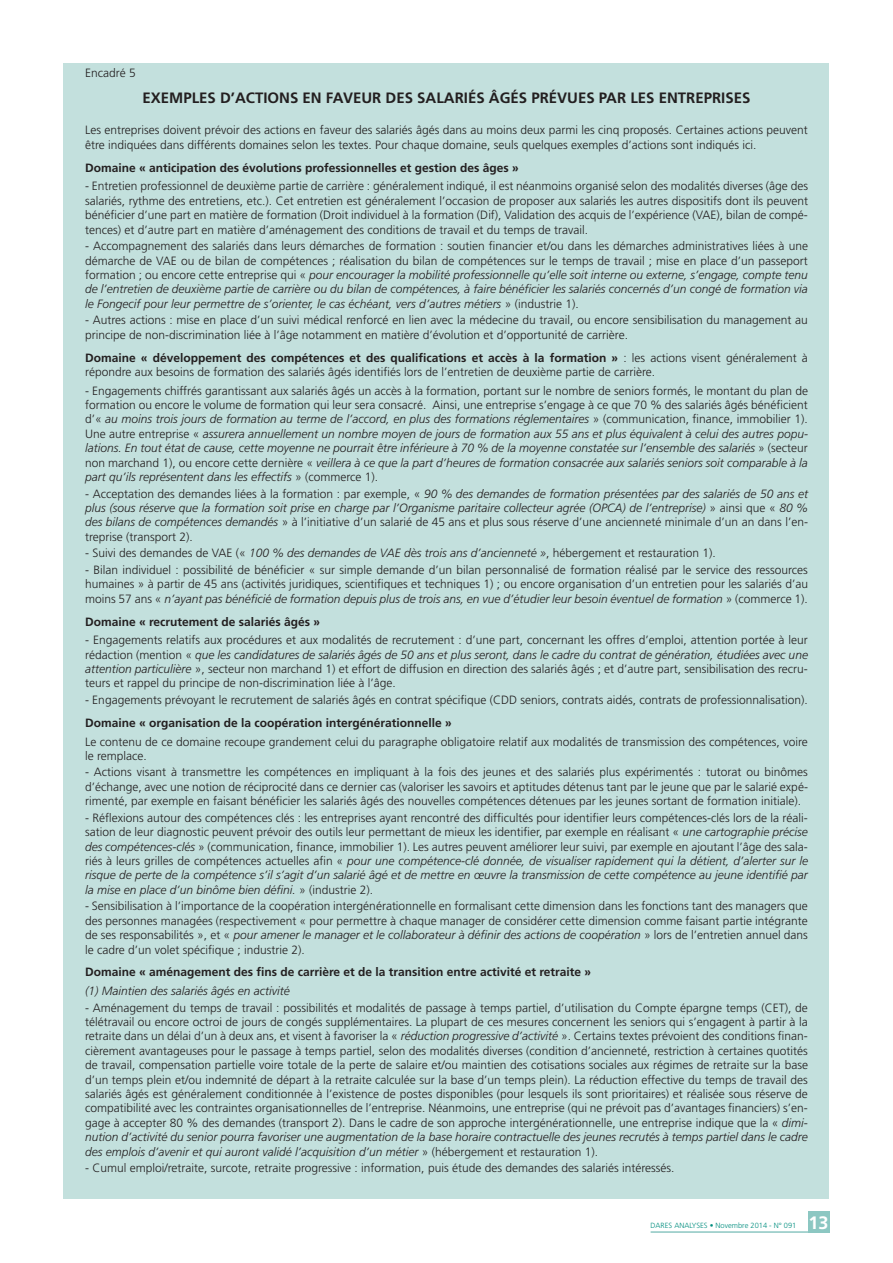
<style>
.page{position:relative;width:893px;height:1263px;background:#fff}
.page>*{position:absolute;margin:0;border:0;box-sizing:border-box;transform-origin:0 0}
.t1{font:700 18px "Frutiger";color:#fff}
.t2{font:700 15px "Frutiger";color:#231f20}
.t3{font:300 12px/14.4px "Frutiger";color:#231f20;text-align:justify}
.t4{font:italic 300 12px/14.4px "Frutiger";color:#231f20;text-align:justify}
.t5{font:700 12px "Frutiger";color:#231f20}
.t6{font:300 7.5px "Frutiger";color:#008e7f}
.s1{font-style:italic}
.s2{font-weight:700}
.s3{font-style:normal}
</style>
<div class="page">
<div style="left:64px;top:64px;width:765px;height:1135px;background:#c3e0dd"></div>
<div style="left:808px;top:1211px;width:21px;height:22px;background:#8cc7c2"></div>
<hr style="left:651px;top:1231px;width:178px;height:2px;background:#8cc7c2">
<p class="t3" style="left:85px;top:65px;width:52px">Encadré 5</p>
<p class="t2" style="left:143px;top:89px;width:608px">Exemples d’actions en faveur des salariés âgés prévues par les entreprises</p>
<p class="t3" style="left:85px;top:123px;width:724px">Les entreprises doivent prévoir des actions en faveur des salariés âgés dans au moins deux parmi les cinq proposés. Certaines actions peuvent être indiquées dans différents domaines selon les textes. Pour chaque domaine, seuls quelques exemples d’actions sont indiqués ici.</p>
<p class="t5" style="left:85px;top:161px;width:435px">Domaine « anticipation des évolutions professionnelles et gestion des âges »</p>
<p class="t3" style="left:85px;top:179px;width:724px">- Entretien professionnel de deuxième partie de carrière : généralement indiqué, il est néanmoins organisé selon des modalités diverses (âge des salariés, rythme des entretiens, etc.). Cet entretien est généralement l’occasion de proposer aux salariés les autres dispositifs dont ils peuvent bénéficier d’une part en matière de formation (Droit individuel à la formation (Dif), Validation des acquis de l’expérience (VAE), bilan de compé&shy;tences) et d’autre part en matière d’aménagement des conditions de travail et du temps de travail.</p>
<p class="t3" style="left:85px;top:239px;width:724px">- Accompagnement des salariés dans leurs démarches de formation : soutien financier et/ou dans les démarches administratives liées à une démarche de VAE ou de bilan de compétences ; réalisation du bilan de compétences sur le temps de travail ; mise en place d’un passeport formation ; ou encore cette entreprise qui « <span class="s1">pour encourager la mobilité professionnelle qu’elle soit interne ou externe, s’engage, compte tenu de l’entretien de deuxième partie de carrière ou du bilan de compétences, à faire bénéficier les salariés concernés d’un congé de formation via le Fongecif pour leur permettre de s’orienter, le cas échéant, vers d’autres métiers</span> » (industrie 1).</p>
<p class="t3" style="left:85px;top:313px;width:724px">- Autres actions : mise en place d’un suivi médical renforcé en lien avec la médecine du travail, ou encore sensibilisation du management au principe de non-discrimination liée à l’âge notamment en matière d’évolution et d’opportunité de carrière.</p>
<p class="t3" style="left:85px;top:350px;width:724px"><span class="s2">Domaine « développement des compétences et des qualifications et accès à la formation »</span> : les actions visent généralement à répondre aux besoins de formation des salariés âgés identifiés lors de l’entretien de deuxième partie de carrière.</p>
<p class="t4" style="left:85px;top:383px;width:724px"><span class="s3">- Engagements chiffrés garantissant aux salariés âgés un accès à la formation, portant sur le nombre de seniors formés, le montant du plan de formation ou encore le volume de formation qui leur sera consacré. Ainsi, une entreprise s’engage à ce que 70 % des salariés âgés bénéficient d’«</span> au moins trois jours de formation au terme de l’accord, en plus des formations réglementaires <span class="s3">» (communication, finance, immobilier 1).<br>Une autre entreprise «</span> assurera annuellement un nombre moyen de jours de formation aux 55 ans et plus équivalent à celui des autres popu&shy;lations. En tout état de cause, cette moyenne ne pourrait être inférieure à 70 % de la moyenne constatée sur l’ensemble des salariés <span class="s3">» (secteur non marchand 1), ou encore cette dernière «</span> veillera à ce que la part d’heures de formation consacrée aux salariés seniors soit comparable à la part qu’ils représentent dans les effectifs <span class="s3">» (commerce 1).</span></p>
<p class="t4" style="left:85px;top:486px;width:724px"><span class="s3">- Acceptation des demandes liées à la formation : par exemple, «</span> 90 % des demandes de formation présentées par des salariés de 50 ans et plus (sous réserve que la formation soit prise en charge par l’Organisme paritaire collecteur agrée (OPCA) de l’entreprise) <span class="s3">» ainsi que «</span> 80 % des bilans de compétences demandés <span class="s3">» à l’initiative d’un salarié de 45 ans et plus sous réserve d’une ancienneté minimale d’un an dans l’en&shy;treprise (transport 2).</span></p>
<p class="t3" style="left:85px;top:546px;width:632px">- Suivi des demandes de VAE (« <span class="s1">100 % des demandes de VAE dès trois ans d’ancienneté »</span>, hébergement et restauration 1).</p>
<p class="t3" style="left:85px;top:563px;width:724px">- Bilan individuel : possibilité de bénéficier « sur simple demande d’un bilan personnalisé de formation réalisé par le service des ressources humaines » à partir de 45 ans (activités juridiques, scientifiques et techniques 1) ; ou encore organisation d’un entretien pour les salariés d’au moins 57 ans « <span class="s1">n’ayant pas bénéficié de formation depuis plus de trois ans, en vue d’étudier leur besoin éventuel de formation</span> » (commerce 1).</p>
<p class="t5" style="left:85px;top:614px;width:237px">Domaine « recrutement de salariés âgés »</p>
<p class="t3" style="left:85px;top:633px;width:724px">- Engagements relatifs aux procédures et aux modalités de recrutement : d’une part, concernant les offres d’emploi, attention portée à leur rédaction (mention « <span class="s1">que les candidatures de salariés âgés de 50 ans et plus seront, dans le cadre du contrat de génération, étudiées avec une attention particulière</span> », secteur non marchand 1) et effort de diffusion en direction des salariés âgés ; et d’autre part, sensibilisation des recru&shy;teurs et rappel du principe de non-discrimination liée à l’âge.</p>
<p class="t3" style="left:85px;top:693px;width:724px">- Engagements prévoyant le recrutement de salariés âgés en contrat spécifique (CDD seniors, contrats aidés, contrats de professionnalisation).</p>
<p class="t5" style="left:85px;top:716px;width:368px">Domaine « organisation de la coopération intergénérationnelle »</p>
<p class="t3" style="left:85px;top:734px;width:724px">Le contenu de ce domaine recoupe grandement celui du paragraphe obligatoire relatif aux modalités de transmission des compétences, voire le remplace.</p>
<p class="t3" style="left:85px;top:765px;width:724px">- Actions visant à transmettre les compétences en impliquant à la fois des jeunes et des salariés plus expérimentés : tutorat ou binômes d’échange, avec une notion de réciprocité dans ce dernier cas (valoriser les savoirs et aptitudes détenus tant par le jeune que par le salarié expé&shy;rimenté, par exemple en faisant bénéficier les salariés âgés des nouvelles compétences détenues par les jeunes sortant de formation initiale).</p>
<p class="t3" style="left:85px;top:810px;width:724px">- Réflexions autour des compétences clés : les entreprises ayant rencontré des difficultés pour identifier leurs compétences-clés lors de la réali&shy;sation de leur diagnostic peuvent prévoir des outils leur permettant de mieux les identifier, par exemple en réalisant « <span class="s1">une cartographie précise des compétences-clés</span> » (communication, finance, immobilier 1). Les autres peuvent améliorer leur suivi, par exemple en ajoutant l’âge des sala&shy;riés à leurs grilles de compétences actuelles afin « <span class="s1">pour une compétence-clé donnée, de visualiser rapidement qui la détient, d’alerter sur le risque de perte de la compétence s’il s’agit d’un salarié âgé et de mettre en œuvre la transmission de cette compétence au jeune identifié par la mise en place d’un binôme bien défini.</span> » (industrie 2).</p>
<p class="t3" style="left:85px;top:899px;width:724px">- Sensibilisation à l’importance de la coopération intergénérationnelle en formalisant cette dimension dans les fonctions tant des managers que des personnes managées (respectivement « pour permettre à chaque manager de considérer cette dimension comme faisant partie intégrante de ses responsabilités », et « <span class="s1">pour amener le manager et le collaborateur à définir des actions de coopération</span> » lors de l’entretien annuel dans le cadre d’un volet spécifique ; industrie 2).</p>
<p class="t5" style="left:85px;top:965px;width:508px">Domaine « aménagement des fins de carrière et de la transition entre activité et retraite »</p>
<p class="t4" style="left:85px;top:984px;width:206px">(1) Maintien des salariés âgés en activité</p>
<p class="t3" style="left:85px;top:1000px;width:724px">- Aménagement du temps de travail : possibilités et modalités de passage à temps partiel, d’utilisation du Compte épargne temps (CET), de télétravail ou encore octroi de jours de congés supplémentaires. La plupart de ces mesures concernent les seniors qui s’engagent à partir à la retraite dans un délai d’un à deux ans, et visent à favoriser la « <span class="s1">réduction progressive d’activité</span> ». Certains textes prévoient des conditions finan&shy;cièrement avantageuses pour le passage à temps partiel, selon des modalités diverses (condition d’ancienneté, restriction à certaines quotités de travail, compensation partielle voire totale de la perte de salaire et/ou maintien des cotisations sociales aux régimes de retraite sur la base d’un temps plein et/ou indemnité de départ à la retraite calculée sur la base d’un temps plein). La réduction effective du temps de travail des salariés âgés est généralement conditionnée à l’existence de postes disponibles (pour lesquels ils sont prioritaires) et réalisée sous réserve de compatibilité avec les contraintes organisationnelles de l’entreprise. Néanmoins, une entreprise (qui ne prévoit pas d’avantages financiers) s’en&shy;gage à accepter 80 % des demandes (transport 2). Dans le cadre de son approche intergénérationnelle, une entreprise indique que la « <span class="s1">dimi&shy;nution d’activité du senior pourra favoriser une augmentation de la base horaire contractuelle des jeunes recrutés à temps partiel dans le cadre des emplois d’avenir et qui auront validé l’acquisition d’un métier</span> » (hébergement et restauration 1).</p>
<p class="t3" style="left:85px;top:1161px;width:591px">- Cumul emploi/retraite, surcote, retraite progressive : information, puis étude des demandes des salariés intéressés.</p>
<p class="t6" style="left:651px;top:1221px;width:147px">DARES ANALYSES • Novembre 2014 - N° 091</p>
<h1 class="t1" style="left:808px;top:1212px;width:22px">13</h1>
</div>
